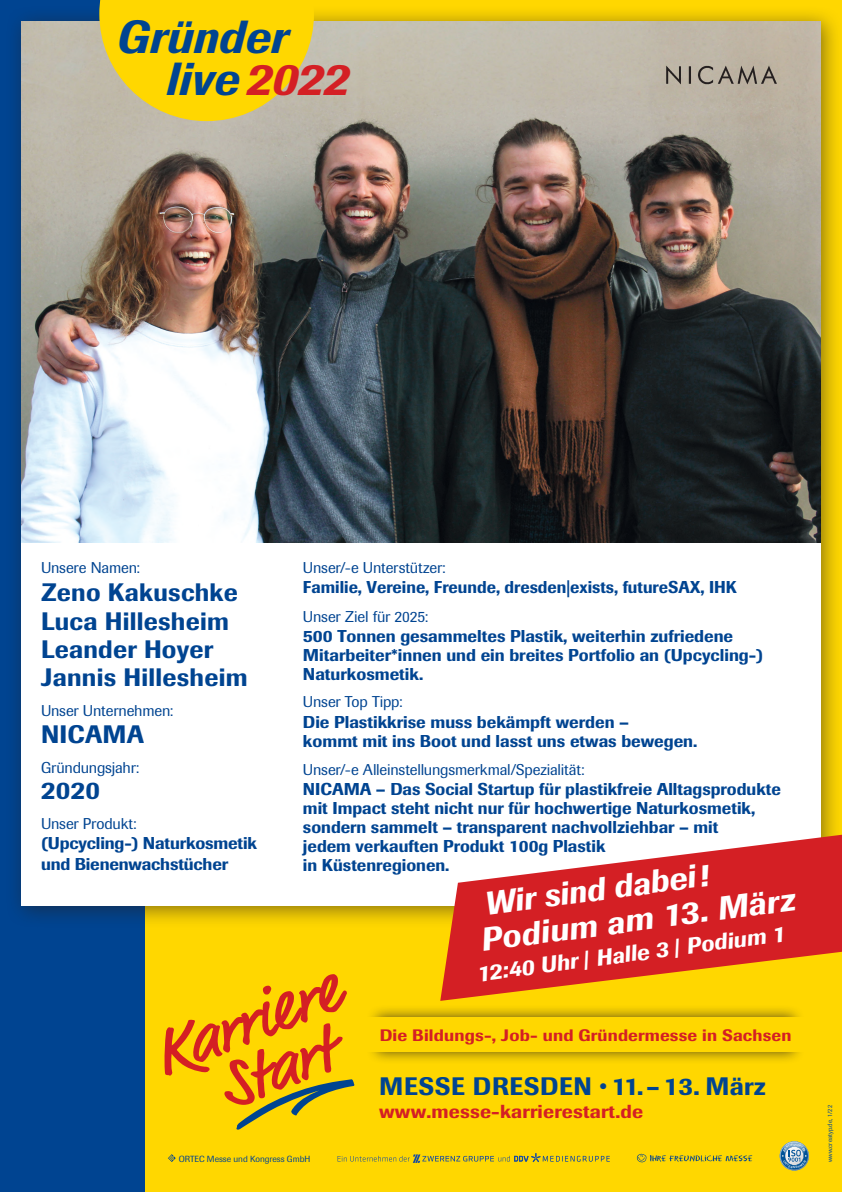
<style>
.page{position:relative;width:842px;height:1192px;background:#fff}
.page>*{position:absolute;margin:0;border:0;box-sizing:border-box;transform-origin:0 0}
.t1{font:italic 500 45.85px/41.6px "Imago BQ";letter-spacing:.005em;color:#004491}
.t2{font:italic 500 32.5px "Imago BQ";color:#fff}
.t3{font:italic 500 32.45px "Imago BQ";color:#fff}
.t4{font:500 25px/28.4px "Imago BQ";letter-spacing:.01em;color:#004491}
.t5{font:italic 500 22.55px "Imago BQ";color:#fff}
.t6{font:500 18.7px "Imago BQ";letter-spacing:.01em;color:#d41f24;scale:1.05 1}
.t7{font:500 17px/19px "Imago BQ";color:#004491}
.t8{font:500 16.45px "Imago BQ";letter-spacing:.01em;color:#d41f24;scale:1.06 1}
.t9{font:15.5px "Imago BQ";letter-spacing:-.01em;color:#004491}
.t10{font:8.8px "Imago BQ";color:#004491}
.t11{font:6.35px "Imago BQ";color:#004491}
.s1{color:#d41f24}
.s2{font-style:normal;font-size:26.8px}
.s3{font-weight:400}
</style>
<div class="page">
<div style="left:94px;top:0;width:748px;height:1192px;background:#ffd700"></div>
<div style="left:0;top:0;width:145px;height:1192px;background:#004491"></div>
<div style="left:365px;top:1004px;width:440px;height:60px;background:#241f1f;opacity:.75"></div>
<div style="left:355px;top:1017px;width:462px;height:35px;background:#ffd700"></div>
<svg style="left:637px;top:1154px;width:115px;height:8px"></svg>
<svg style="left:168px;top:1154px;width:8px;height:8px"></svg>
<svg style="left:164px;top:974px;width:190px;height:156px"></svg>
<svg style="left:338px;top:1153px;width:272px;height:10px"></svg>
<div style="left:5px;top:5px;width:837px;height:923px;background:#241f1f;opacity:.55"></div>
<div style="left:21px;top:21px;width:800px;height:885px;background:#fff"></div>
<img style="left:21px;top:21px;width:800px;height:522px">
<img style="left:665px;top:45px;width:111px;height:60px">
<svg style="left:99px;top:0;width:215px;height:121px;background:#f2d120"></svg>
<svg style="left:440px;top:835px;width:402px;height:166px;fill:#d41f24"></svg>
<svg style="left:780px;top:1141px;width:29px;height:30px"></svg>
<h1 class="t1" style="left:166px;top:17px;width:184px;text-indent:-50px">Gründer live<span class="s1">2022</span></h1>
<p class="t9" style="left:41px;top:558px;width:101px">Unsere Namen:</p>
<h3 class="t4" style="left:41px;top:578px;width:208px">Zeno Kakuschke<br>Luca Hillesheim<br>Leander Hoyer<br>Jannis Hillesheim</h3>
<p class="t9" style="left:41px;top:702px;width:134px">Unser Unternehmen:</p>
<h3 class="t4" style="left:41px;top:720px;width:104px">NICAMA</h3>
<p class="t9" style="left:41px;top:758px;width:100px">Gründungsjahr:</p>
<h3 class="t4" style="left:41px;top:776px;width:61px">2020</h3>
<p class="t9" style="left:41px;top:815px;width:97px">Unser Produkt:</p>
<p class="t7" style="left:41px;top:833px;width:217px;line-height:20.9px">(Upcycling-) Naturkosmetik und Bienenwachstücher</p>
<p class="t9" style="left:303px;top:558px;width:144px">Unser/-e Unterstützer:</p>
<p class="t7" style="left:303px;top:578px;width:435px">Familie, Vereine, Freunde, dresden|exists, futureSAX, IHK</p>
<p class="t9" style="left:303px;top:607px;width:127px">Unser Ziel für 2025:</p>
<p class="t7" style="left:303px;top:626px;width:462px">500 Tonnen gesammeltes Plastik, weiterhin zufriedene<br>Mitarbeiter*innen und ein breites Portfolio an (Upcycling-)<br>Naturkosmetik.</p>
<p class="t9" style="left:303px;top:693px;width:101px">Unser Top Tipp:</p>
<p class="t7" style="left:303px;top:712px;width:396px">Die Plastikkrise muss bekämpft werden –<br>kommt mit ins Boot und lasst uns etwas bewegen.</p>
<p class="t9" style="left:303px;top:760px;width:283px">Unser/-e Alleinstellungsmerkmal/Spezialität:</p>
<p class="t7" style="left:303px;top:780px;width:479px">NICAMA – Das Social Startup für plastikfreie Alltagsprodukte mit Impact steht nicht nur für hochwertige Naturkosmetik, sondern sammelt – transparent nachvollziehbar – mit<br>jedem verkauften Produkt 100g Plastik<br>in Küstenregionen.</p>
<h3 class="t3" style="left:483px;top:884px;width:226px;rotate:-7deg">Wir sind dabei!</h3>
<h2 class="t2" style="left:479px;top:919px;width:318px;rotate:-7deg">Podium am 13. März</h2>
<h3 class="t5" style="left:476px;top:959px;width:312px;rotate:-7deg">12:40 Uhr <span class="s2">/</span> Halle 3 <span class="s2">/</span> Podium 1</h3>
<p class="t8" style="left:380px;top:1025px;width:390px">Die Bildungs-, Job- und Gründermesse in Sachsen</p>
<p class="t10" style="left:179px;top:1154px;width:133px">ORTEC Messe und Kongress GmbH</p>
<h3 class="t4" style="left:379px;top:1072px;width:388px">MESSE DRESDEN <span class="s3">•</span> 11.– 13. März</h3>
<p class="t6" style="left:379px;top:1100px;width:253px">www.messe-karrierestart.de</p>
<p class="t11" style="left:826px;top:1162px;width:59px;rotate:-90deg">www.creatyp.de, 1/22</p>
</div>
